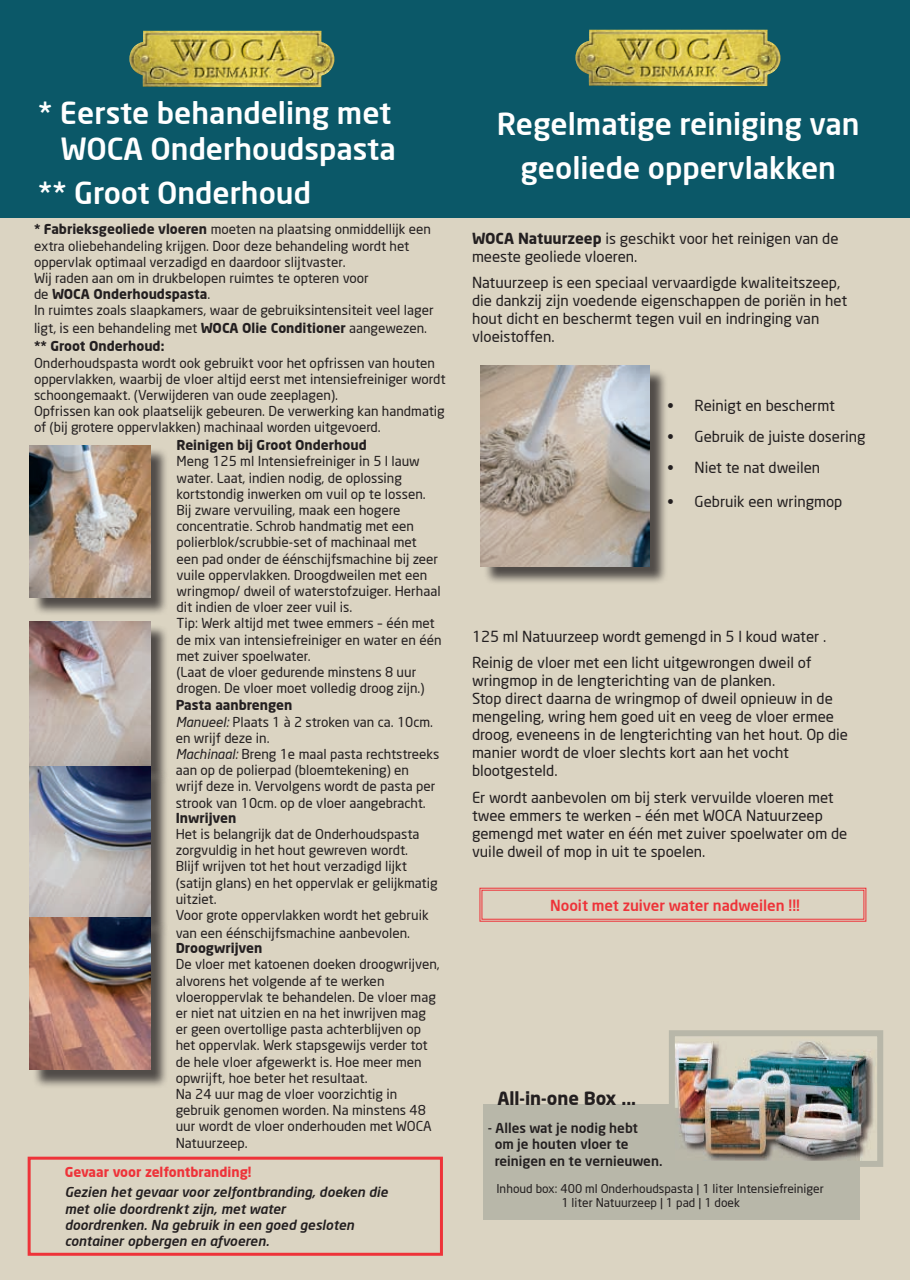
<style>
.page{position:relative;width:910px;height:1280px;background:#fff}
.page>*{position:absolute;margin:0;border:0;box-sizing:border-box;transform-origin:0 0}
.t1{font:500 30px/36px "Neo Sans";color:#fff;text-align:right}
.t2{font:700 18px "Neo Sans";color:#231f20}
.t3{font:15px/18px "Neo Sans";color:#231f20}
.t4{font:500 15px "Neo Sans";color:#ee3339}
.t5{font:13.5px/16.2px "Neo Sans";color:#231f20}
.t6{font:italic 500 13.5px/16.2px "Neo Sans";color:#231f20}
.t7{font:700 13.5px/18px "Neo Sans";color:#231f20}
.t8{font:500 13.5px/16.2px "Neo Sans";color:#231f20}
.t9{font:700 13.5px "Neo Sans";color:#ee3339}
.t10{font:12px/14.4px "Neo Sans";color:#231f20}
.s1{font-weight:700}
.s2{font-weight:400}
.s3{font-style:italic}
</style>
<div class="page">
<div style="left:0;top:0;width:910px;height:220px;background:#0b5868"></div>
<div style="left:0;top:218px;width:910px;height:1062px;background:#dbd4c2"></div>
<img style="left:129px;top:31px;width:206px;height:56px">
<img style="left:575px;top:30px;width:206px;height:56px">
<div style="left:32px;top:447px;width:137px;height:169px;background:#231f20;opacity:.75"></div>
<img style="left:30px;top:445px;width:120px;height:153px">
<div style="left:32px;top:624px;width:137px;height:161px;background:#231f20;opacity:.75"></div>
<img style="left:30px;top:622px;width:120px;height:448px">
<div style="left:32px;top:768px;width:137px;height:169px;background:#231f20;opacity:.75"></div>
<div style="left:32px;top:920px;width:137px;height:169px;background:#231f20;opacity:.75"></div>
<div style="left:483px;top:368px;width:185px;height:217px;background:#231f20;opacity:.75"></div>
<img style="left:480px;top:365px;width:169px;height:201px">
<div style="left:28px;top:1157px;width:415px;height:99px;border:3px solid #ee3339"></div>
<div style="left:484px;top:1104px;width:376px;height:116px;background:#b8b7a9"></div>
<img style="left:676px;top:1041px;width:198px;height:119px">
<div style="left:669px;top:1030px;width:214px;height:137px;border:6px solid #b8b7a9"></div>
<svg style="left:479px;top:887px;width:388px;height:35px"></svg>
<div style="left:481px;top:890px;width:383px;height:30px;border:1px solid #ee3339"></div>
<h1 class="t1" style="left:38px;top:94px;width:359px">* Eerste behandeling met<br>WOCA Onderhoudspasta</h1>
<h1 class="t1" style="left:38px;top:175px;width:274px">** Groot Onderhoud</h1>
<p class="t5" style="left:34px;top:221px;width:401px"><span class="s1">* Fabrieksgeoliede vloeren</span> moeten na plaatsing onmiddellijk een extra oliebehandeling krijgen. Door deze behandeling wordt het oppervlak optimaal verzadigd en daardoor slijtvaster.<br>Wij raden aan om in drukbelopen ruimtes te opteren voor<br>de <span class="s1">WOCA Onderhoudspasta</span>.<br>In ruimtes zoals slaapkamers, waar de gebruiksintensiteit veel lager</p>
<p class="t7" style="left:34px;top:319px;width:395px"><span class="s2">ligt, is een behandeling met</span> WOCA Olie Conditioner <span class="s2">aangewezen. </span>** Groot Onderhoud:</p>
<p class="t5" style="left:34px;top:354px;width:413px">Onderhoudspasta wordt ook gebruikt voor het opfrissen van houten oppervlakken, waarbij de vloer altijd eerst met intensiefreiniger wordt schoongemaakt. (Verwijderen van oude zeeplagen).<br>Opfrissen kan ook plaatselijk gebeuren. De verwerking kan handmatig of (bij grotere oppervlakken) machinaal worden uitgevoerd.</p>
<p class="t7" style="left:176px;top:436px;width:192px">Reinigen bij Groot Onderhoud</p>
<p class="t5" style="left:176px;top:453px;width:267px">Meng 125 ml Intensiefreiniger in 5 l lauw water. Laat, indien nodig, de oplossing kortstondig inwerken om vuil op te lossen.<br>Bij zware vervuiling, maak een hogere concentratie. Schrob handmatig met een polierblok/scrubbie-set of machinaal met een pad onder de éénschijfsmachine bij zeer vuile oppervlakken. Droogdweilen met een wringmop/ dweil of waterstofzuiger. Herhaal dit indien de vloer zeer vuil is.<br>Tip: Werk altijd met twee emmers – één met de mix van intensiefreiniger en water en één met zuiver spoelwater.<br>(Laat de vloer gedurende minstens 8 uur drogen. De vloer moet volledig droog zijn.)</p>
<p class="t5" style="left:176px;top:697px;width:265px"><span class="s1">Pasta aanbrengen<br></span><span class="s3">Manueel:</span> Plaats 1 à 2 stroken van ca. 10cm. en wrijf deze in.<br><span class="s3">Machinaal:</span> Breng 1e maal pasta rechtstreeks aan op de polierpad (bloemtekening) en wrijf deze in. Vervolgens wordt de pasta per strook van 10cm. op de vloer aangebracht.</p>
<p class="t7" style="left:176px;top:808px;width:62px">Inwrijven</p>
<p class="t5" style="left:176px;top:826px;width:263px">Het is belangrijk dat de Onderhoudspasta zorgvuldig in het hout gewreven wordt.<br>Blijf wrijven tot het hout verzadigd lijkt (satijn glans) en het oppervlak er gelijkmatig uitziet.<br>Voor grote oppervlakken wordt het gebruik</p>
<p class="t5" style="left:176px;top:925px;width:236px">van een éénschijfsmachine aanbevolen.</p>
<p class="t7" style="left:176px;top:939px;width:88px">Droogwrijven</p>
<p class="t5" style="left:176px;top:956px;width:266px">De vloer met katoenen doeken droogwrijven, alvorens het volgende af te werken vloeroppervlak te behandelen. De vloer mag er niet nat uitzien en na het inwrijven mag er geen overtollige pasta achterblijven op het oppervlak. Werk stapsgewijs verder tot de hele vloer afgewerkt is. Hoe meer men opwrijft, hoe beter het resultaat.<br>Na 24 uur mag de vloer voorzichtig in gebruik genomen worden. Na minstens 48 uur wordt de vloer onderhouden met WOCA Natuurzeep.</p>
<p class="t9" style="left:65px;top:1163px;width:188px">Gevaar voor zelfontbranding!</p>
<p class="t6" style="left:65px;top:1184px;width:325px">Gezien het gevaar voor zelfontbranding, doeken die met olie doordrenkt zijn, met water<br>doordrenken. Na gebruik in een goed gesloten container opbergen en afvoeren.</p>
<h1 class="t1" style="left:497px;top:101px;width:364px;line-height:44.5px;text-align:center">Regelmatige reiniging van geoliede oppervlakken</h1>
<p class="t3" style="left:472px;top:229px;width:368px"><span class="s1">WOCA Natuurzeep</span> is geschikt voor het reinigen van de meeste geoliede vloeren.</p>
<p class="t3" style="left:472px;top:273px;width:377px">Natuurzeep is een speciaal vervaardigde kwaliteitszeep, die dankzij zijn voedende eigenschappen de poriën in het hout dicht en beschermt tegen vuil en indringing van vloeistoffen.</p>
<p class="t3" style="left:668px;top:397px;width:169px">• Reinigt en beschermt</p>
<p class="t3" style="left:668px;top:427px;width:199px">• Gebruik de juiste dosering</p>
<p class="t3" style="left:668px;top:458px;width:154px">• Niet te nat dweilen</p>
<p class="t3" style="left:668px;top:492px;width:176px">• Gebruik een wringmop</p>
<p class="t3" style="left:472px;top:623px;width:356px;line-height:26.5px">125 ml Natuurzeep wordt gemengd in 5 l koud water .<br>Reinig de vloer met een licht uitgewrongen dweil of</p>
<p class="t3" style="left:472px;top:671px;width:378px">wringmop in de lengterichting van de planken.<br>Stop direct daarna de wringmop of dweil opnieuw in de mengeling, wring hem goed uit en veeg de vloer ermee droog, eveneens in de lengterichting van het hout. Op die manier wordt de vloer slechts kort aan het vocht blootgesteld.</p>
<p class="t3" style="left:472px;top:788px;width:377px">Er wordt aanbevolen om bij sterk vervuilde vloeren met twee emmers te werken – één met WOCA Natuurzeep gemengd met water en één met zuiver spoelwater om de vuile dweil of mop in uit te spoelen.</p>
<p class="t4" style="left:550px;top:895px;width:251px">Nooit met zuiver water nadweilen !!!</p>
<h2 class="t2" style="left:497px;top:1086px;width:140px">All-in-one Box ...</h2>
<p class="t8" style="left:495px;top:1120px;width:169px;text-indent:-7px">- Alles wat je nodig hebt<br>om je houten vloer te reinigen en te vernieuwen.</p>
<p class="t10" style="left:561px;top:1181px;width:264px;text-indent:-65px">Inhoud box: 400 ml Onderhoudspasta | 1 liter Intensiefreiniger<br>1 liter Natuurzeep | 1 pad | 1 doek</p>
</div>
